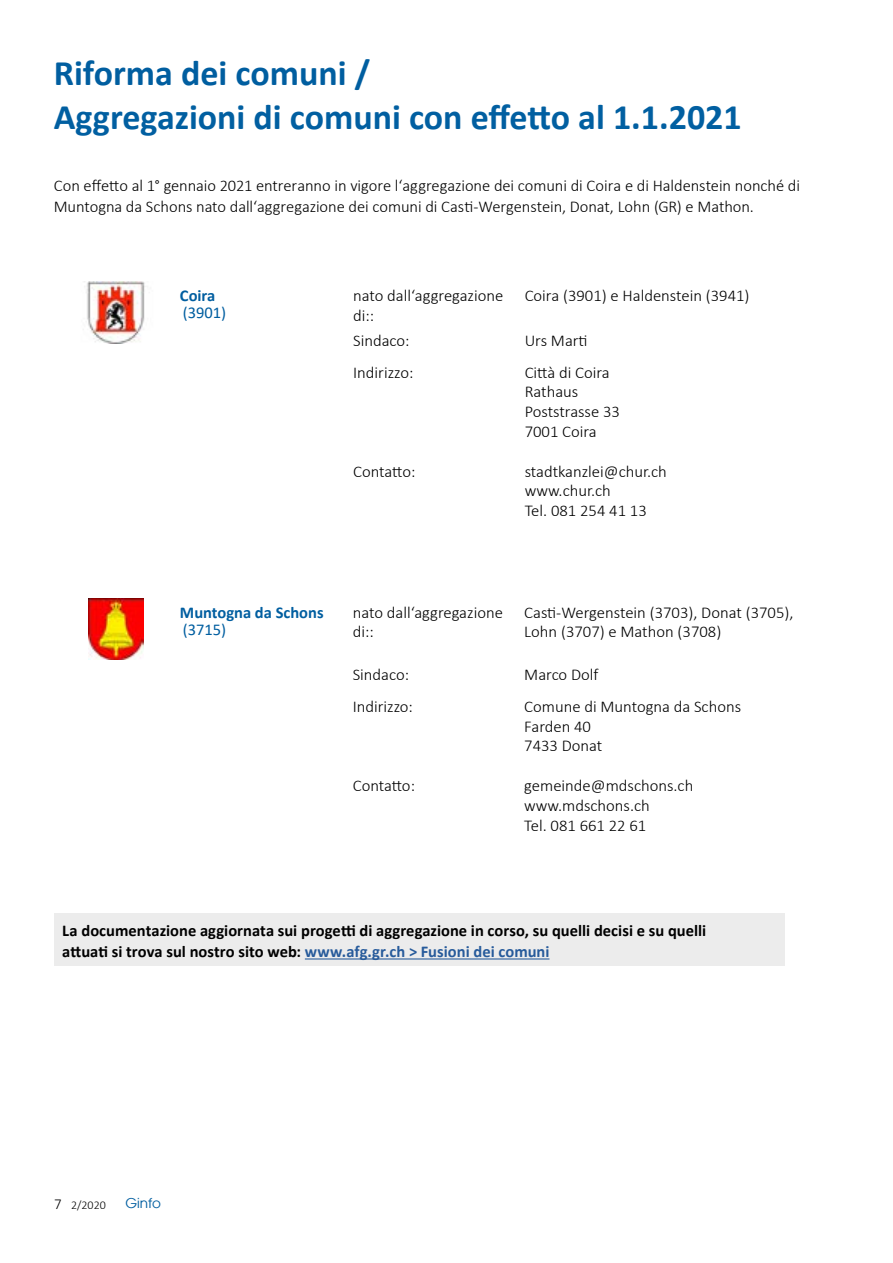
<style>
.page{position:relative;width:893px;height:1263px;background:#fff}
.page>*{position:absolute;margin:0;border:0;box-sizing:border-box;transform-origin:0 0}
.t1{font:700 36px "Calibri";color:#015fa1}
.t2{font:700 36px "Calibri";color:#005ea0}
.t3{font:300 16.5px/19.8px "Calibri";color:#000}
.t4{font:700 16.5px/21px "Calibri";color:#000}
.t5{font:700 16.5px "Calibri";color:#005ea0}
.t6{font:16.5px "Calibri";color:#005ea0}
.t7{font:13.5px "Atlanta";color:#005ea0}
.t8{font:300 12px "Calibri";color:#000}
.s1{color:#275b9b}
.s2{font-size:15px}
</style>
<div class="page">
<div style="left:54px;top:914px;width:731px;height:52px;background:#ececec"></div>
<hr style="left:305px;top:958px;width:244px;height:1px;background:#275b9b">
<img style="left:86px;top:282px;width:59px;height:61px">
<img style="left:88px;top:598px;width:55px;height:61px">
<h1 class="t2" style="left:54px;top:48px;width:318px">Riforma dei comuni /</h1>
<h1 class="t1" style="left:54px;top:91px;width:689px">Aggregazioni di comuni con effetto al 1.1.2021</h1>
<p class="t3" style="left:54px;top:174px;width:748px;line-height:21px">Con effetto al 1° gennaio 2021 entreranno in vigore l‘aggregazione dei comuni di Coira e di Haldenstein nonché di<br>Muntogna da Schons nato dall‘aggregazione dei comuni di Casti-Wergenstein, Donat, Lohn (GR) e Mathon.</p>
<p class="t5" style="left:180px;top:284px;width:37px">Coira</p>
<p class="t6" style="left:183px;top:301px;width:45px">(3901)</p>
<p class="t3" style="left:353px;top:286px;width:152px">nato dall‘aggregazione di::</p>
<p class="t3" style="left:525px;top:286px;width:226px">Coira (3901) e Haldenstein (3941)</p>
<p class="t3" style="left:353px;top:330px;width:58px">Sindaco:</p>
<p class="t3" style="left:525px;top:330px;width:64px">Urs Marti</p>
<p class="t3" style="left:353px;top:362px;width:62px">Indirizzo:</p>
<p class="t3" style="left:525px;top:362px;width:97px">Città di Coira<br>Rathaus<br>Poststrasse 33<br>7001 Coira</p>
<p class="t3" style="left:525px;top:461px;width:144px">stadtkanzlei@chur.ch www.chur.ch<br>Tel. 081 254 41 13</p>
<p class="t3" style="left:353px;top:461px;width:64px">Contatto:</p>
<p class="t5" style="left:180px;top:600px;width:145px">Muntogna da Schons</p>
<p class="t6" style="left:183px;top:618px;width:45px">(3715)</p>
<p class="t3" style="left:353px;top:602px;width:152px">nato dall‘aggregazione di::</p>
<p class="t3" style="left:524px;top:602px;width:271px">Casti-Wergenstein (3703), Donat (3705),<br>Lohn (3707) e Mathon (3708)</p>
<p class="t3" style="left:353px;top:664px;width:58px">Sindaco:</p>
<p class="t3" style="left:524px;top:664px;width:76px">Marco Dolf</p>
<p class="t3" style="left:353px;top:696px;width:62px">Indirizzo:</p>
<p class="t3" style="left:524px;top:696px;width:218px">Comune di Muntogna da Schons<br>Farden 40<br>7433 Donat</p>
<p class="t3" style="left:524px;top:775px;width:171px">gemeinde@mdschons.ch www.mdschons.ch<br>Tel. 081 661 22 61</p>
<p class="t3" style="left:353px;top:775px;width:64px">Contatto:</p>
<p class="t4" style="left:62px;top:920px;width:645px">La documentazione aggiornata sui progetti di aggregazione in corso, su quelli decisi e su quelli attuati si trova sul nostro sito web: <span class="s1">www.afg.gr.ch &gt; Fusioni dei comuni</span></p>
<p class="t8" style="left:54px;top:1198px;width:53px"><span class="s2">7</span> 2/2020</p>
<p class="t7" style="left:125px;top:1194px;width:37px">Ginfo</p>
</div>
